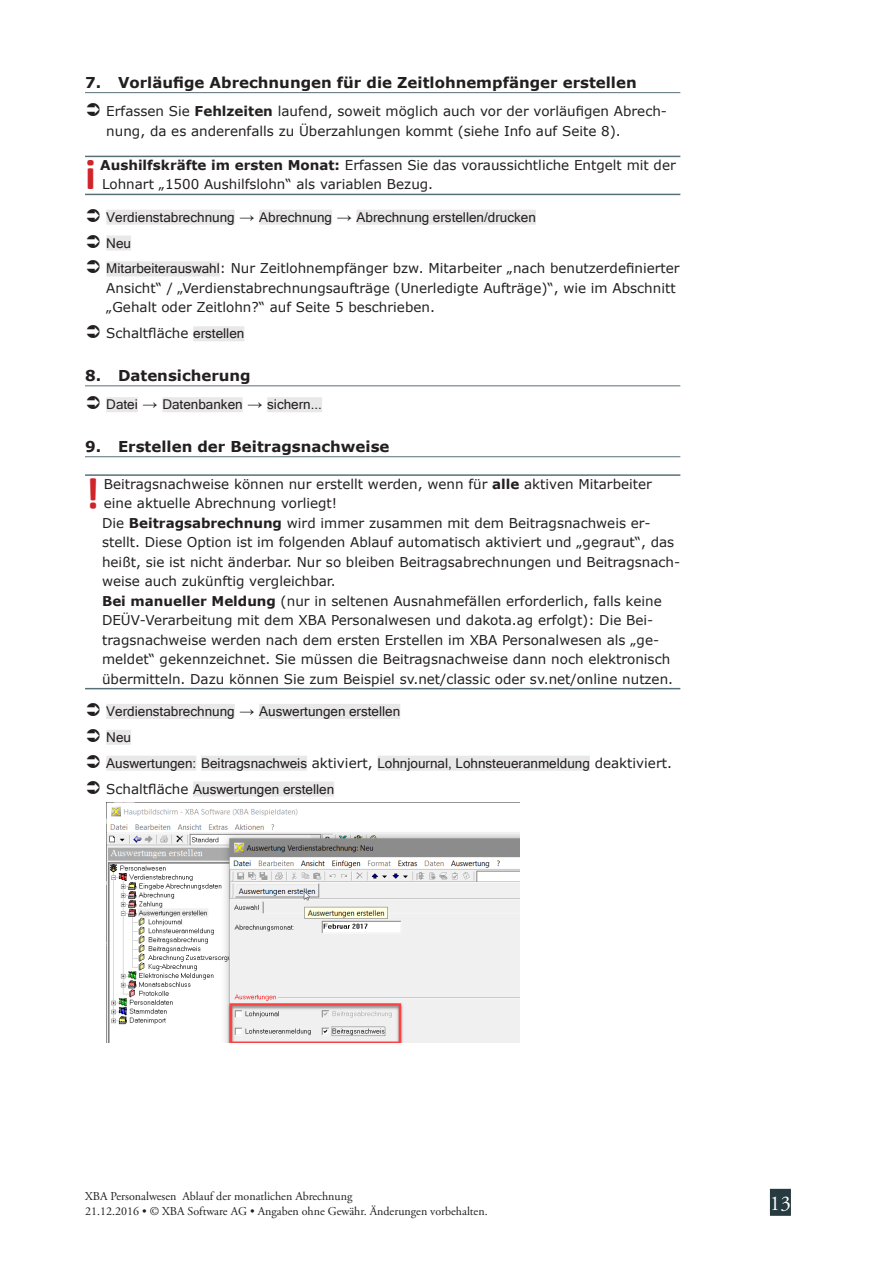
<style>
.page{position:relative;width:893px;height:1263px;background:#fff}
.page>*{position:absolute;margin:0;border:0;box-sizing:border-box;transform-origin:0 0}
.t1{font:700 44.25px "Calibri";color:#d1232a}
.t2{font:21px "Adobe Garamond Pro";color:#fff}
.t3{font:700 15px "Verdana";color:#231f20}
.t4{font:13.5px/19.5px "Verdana";color:#231f20}
.t5{font:13.5px/26px "Microsoft Sans Serif";color:#231f20}
.t6{font:12px/14.4px "Adobe Garamond Pro";color:#231f20}
.s1{font-weight:700}
.s2{font-size:15px}
.s3{font-family:"Microsoft Sans Serif"}
.s4{font-family:"Verdana"}
</style>
<div class="page">
<div style="left:770px;top:1189px;width:21px;height:27px;background:#273a3f"></div>
<hr style="left:85px;top:92px;width:595px;height:1px;background:#587178">
<hr style="left:85px;top:156px;width:595px;height:1px;background:#587178">
<hr style="left:85px;top:194px;width:595px;height:1px;background:#587178">
<div style="left:106px;top:210px;width:129px;height:15px;background:#e9e8e9"></div>
<div style="left:259px;top:210px;width:73px;height:15px;background:#e9e8e9"></div>
<div style="left:357px;top:210px;width:179px;height:15px;background:#e9e8e9"></div>
<div style="left:106px;top:236px;width:25px;height:15px;background:#e9e8e9"></div>
<div style="left:106px;top:261px;width:114px;height:15px;background:#e9e8e9"></div>
<div style="left:193px;top:326px;width:51px;height:15px;background:#e9e8e9"></div>
<hr style="left:85px;top:385px;width:595px;height:1px;background:#587178">
<div style="left:106px;top:397px;width:32px;height:15px;background:#e9e8e9"></div>
<div style="left:162px;top:397px;width:81px;height:15px;background:#e9e8e9"></div>
<div style="left:267px;top:397px;width:55px;height:15px;background:#e9e8e9"></div>
<hr style="left:85px;top:456px;width:595px;height:1px;background:#587178">
<hr style="left:85px;top:474px;width:595px;height:2px;background:#587178">
<hr style="left:85px;top:688px;width:595px;height:1px;background:#587178">
<div style="left:106px;top:704px;width:129px;height:15px;background:#e9e8e9"></div>
<div style="left:259px;top:704px;width:141px;height:15px;background:#e9e8e9"></div>
<div style="left:106px;top:730px;width:25px;height:15px;background:#e9e8e9"></div>
<div style="left:106px;top:756px;width:90px;height:15px;background:#e9e8e9"></div>
<div style="left:201px;top:756px;width:106px;height:15px;background:#e9e8e9"></div>
<div style="left:377px;top:756px;width:213px;height:15px;background:#e9e8e9"></div>
<div style="left:193px;top:781px;width:141px;height:15px;background:#e9e8e9"></div>
<img style="left:106px;top:802px;width:414px;height:240px">
<p class="t3" style="left:85px;top:72px;width:553px">7. Vorläufige Abrechnungen für die Zeitlohnempfänger erstellen</p>
<p class="t4" style="left:106px;top:101px;width:562px">Erfassen Sie <span class="s1">Fehlzeiten</span> laufend, soweit möglich auch vor der vorläufigen Abrech&shy;nung, da es anderenfalls zu Überzahlungen kommt (siehe Info auf Seite 8).</p>
<h1 class="t1" style="left:85px;top:143px;width:12px">i</h1>
<p class="t4" style="left:100px;top:155px;width:577px"><span class="s1">Aushilfskräfte im ersten Monat:</span> Erfassen Sie das voraussichtliche Entgelt mit der<br>Lohnart „1500 Aushilfslohn“ als variablen Bezug.</p>
<p class="t5" style="left:106px;top:204px;width:431px">Verdienstabrechnung <span class="s2">→</span> Abrechnung <span class="s2">→</span> Abrechnung erstellen/drucken<br>Neu</p>
<p class="t4" style="left:106px;top:259px;width:575px"><span class="s3">Mitarbeiterauswahl</span>: Nur Zeitlohnempfänger bzw. Mitarbeiter „nach benutzerdefinierter<br>Ansicht“ / „Verdienstabrechnungsaufträge (Unerledigte Aufträge)“, wie im Abschnitt „Gehalt oder Zeitlohn?“ auf Seite 5 beschrieben.</p>
<p class="t4" style="left:106px;top:323px;width:140px">Schaltfläche <span class="s3">erstellen</span></p>
<p class="t3" style="left:85px;top:365px;width:167px">8. Datensicherung</p>
<p class="t5" style="left:106px;top:391px;width:217px">Datei <span class="s2">→</span> Datenbanken <span class="s2">→</span> sichern...</p>
<p class="t3" style="left:85px;top:436px;width:306px">9. Erstellen der Beitragsnachweise</p>
<h1 class="t1" style="left:85px;top:462px;width:16px">!</h1>
<p class="t4" style="left:102px;top:474px;width:580px">Beitragsnachweise können nur erstellt werden, wenn für <span class="s1">alle</span> aktiven Mitarbeiter eine aktuelle Abrechnung vorliegt!<br>Die <span class="s1">Beitragsabrechnung</span> wird immer zusammen mit dem Beitragsnachweis er&shy;stellt. Diese Option ist im folgenden Ablauf automatisch aktiviert und „gegraut“, das heißt, sie ist nicht änderbar. Nur so bleiben Beitragsabrechnungen und Beitragsnach&shy;weise auch zukünftig vergleichbar.<br><span class="s1">Bei manueller Meldung</span> (nur in seltenen Ausnahmefällen erforderlich, falls keine DEÜV-Verarbeitung mit dem XBA Personalwesen und dakota.ag erfolgt): Die Bei&shy;tragsnachweise werden nach dem ersten Erstellen im XBA Personalwesen als „ge&shy;meldet“ gekennzeichnet. Sie müssen die Beitragsnachweise dann noch elektronisch übermitteln. Dazu können Sie zum Beispiel sv.net/classic oder sv.net/online nutzen.</p>
<p class="t5" style="left:106px;top:698px;width:567px">Verdienstabrechnung <span class="s2">→</span> Auswertungen erstellen<br>Neu<br>Auswertungen: Beitragsnachweis <span class="s4">aktiviert,</span> Lohnjournal, Lohnsteueranmeldung <span class="s4">deaktiviert.<br>Schaltfläche</span> Auswertungen erstellen</p>
<p class="t6" style="left:85px;top:1190px;width:404px">XBA Personalwesen Ablauf der monatlichen Abrechnung<br>21.12.2016 • © XBA Software AG • Angaben ohne Gewähr. Änderungen vorbehalten.</p>
<h2 class="t2" style="left:770px;top:1190px;width:22px">13</h2>
</div>
